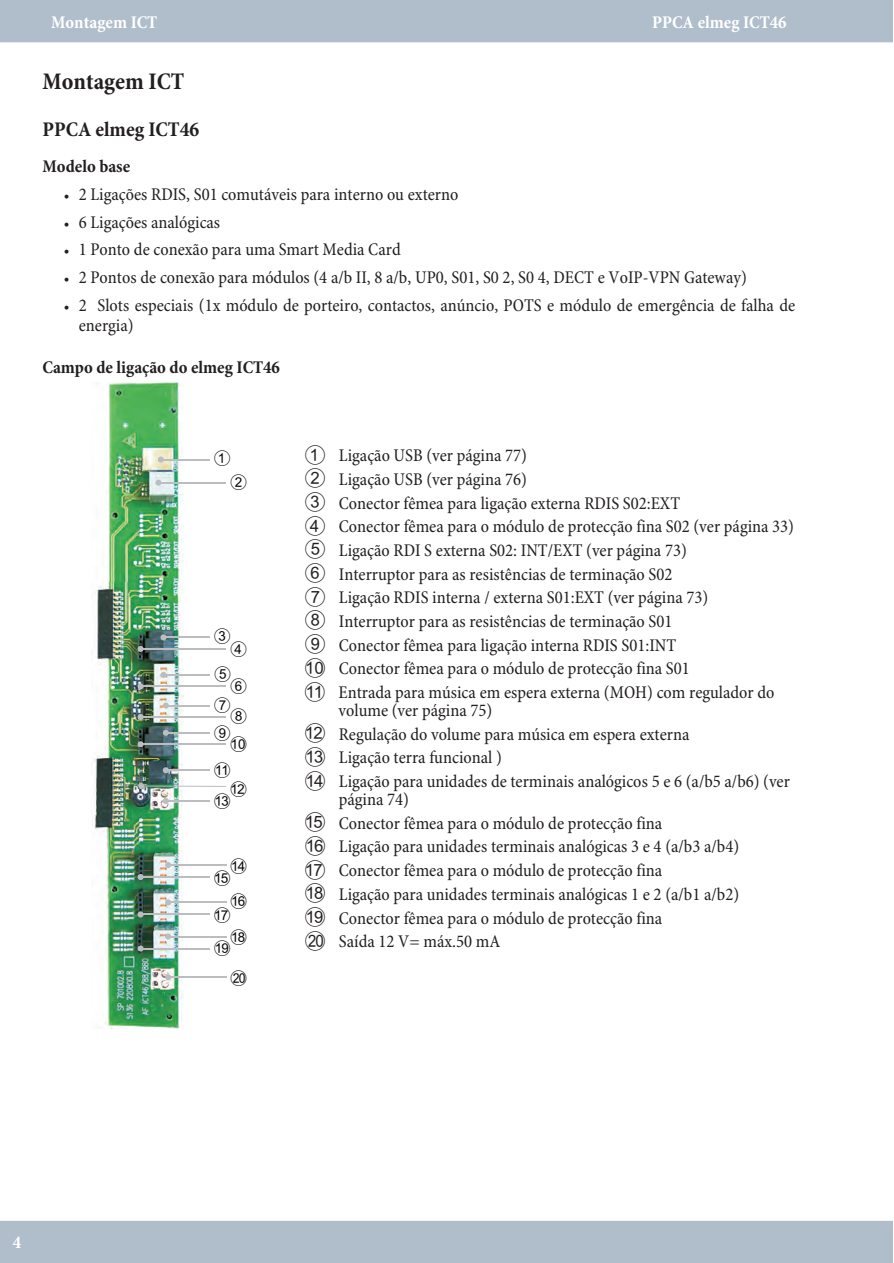
<style>
.page{position:relative;width:894px;height:1263px;background:#fff}
.page>*{position:absolute;margin:0;border:0;box-sizing:border-box;transform-origin:0 0}
.t1{font:24px/23.2px "Number";color:#010202}
.t2{font:700 24px "Minion Pro Cond";color:#231f20}
.t3{font:700 21px "Minion Pro Cond";color:#231f20}
.t4{font:18px/23.7px "Minion Pro Cond";color:#231f20}
.t5{font:700 18px "Minion Pro Cond";color:#231f20}
.t6{font:700 18px "Minion Pro Cond";color:#fff}
.s1{font-weight:700;font-size:15px}
.s2{font-family:"Number";font-size:30px}
</style>
<div class="page">
<div style="left:0;top:0;width:893px;height:43px;background:#b0becc"></div>
<div style="left:0;top:1220px;width:893px;height:43px;background:#b0becc"></div>
<img style="left:92px;top:382px;width:92px;height:647px">
<svg style="left:158px;top:457px;width:6px;height:6px"></svg>
<hr style="left:161px;top:459px;width:49px;height:1px;background:#bcbdc0">
<svg style="left:155px;top:480px;width:7px;height:6px"></svg>
<hr style="left:158px;top:482px;width:68px;height:1px;background:#bcbdc0">
<svg style="left:161px;top:634px;width:6px;height:6px"></svg>
<hr style="left:164px;top:637px;width:46px;height:1px;background:#bcbdc0">
<svg style="left:138px;top:646px;width:6px;height:6px"></svg>
<hr style="left:141px;top:648px;width:85px;height:1px;background:#bcbdc0">
<svg style="left:163px;top:703px;width:6px;height:6px"></svg>
<hr style="left:166px;top:705px;width:44px;height:1px;background:#bcbdc0">
<svg style="left:138px;top:783px;width:6px;height:6px"></svg>
<hr style="left:141px;top:786px;width:85px;height:1px;background:#bcbdc0">
<svg style="left:165px;top:862px;width:6px;height:6px"></svg>
<hr style="left:168px;top:865px;width:58px;height:1px;background:#bcbdc0">
<svg style="left:138px;top:683px;width:6px;height:6px"></svg>
<hr style="left:141px;top:686px;width:85px;height:1px;background:#bcbdc0">
<svg style="left:161px;top:672px;width:6px;height:6px"></svg>
<hr style="left:164px;top:674px;width:46px;height:1px;background:#bcbdc0">
<svg style="left:138px;top:714px;width:6px;height:6px"></svg>
<hr style="left:141px;top:717px;width:85px;height:1px;background:#bcbdc0">
<svg style="left:163px;top:730px;width:6px;height:6px"></svg>
<hr style="left:166px;top:732px;width:44px;height:1px;background:#bcbdc0">
<svg style="left:138px;top:741px;width:6px;height:6px"></svg>
<hr style="left:141px;top:744px;width:85px;height:1px;background:#bcbdc0">
<svg style="left:163px;top:767px;width:6px;height:6px"></svg>
<hr style="left:166px;top:770px;width:44px;height:1px;background:#bcbdc0">
<svg style="left:163px;top:798px;width:6px;height:6px"></svg>
<hr style="left:166px;top:800px;width:44px;height:1px;background:#bcbdc0">
<svg style="left:138px;top:874px;width:6px;height:6px"></svg>
<hr style="left:141px;top:877px;width:69px;height:1px;background:#bcbdc0">
<svg style="left:165px;top:934px;width:6px;height:6px"></svg>
<hr style="left:168px;top:936px;width:58px;height:1px;background:#bcbdc0">
<svg style="left:138px;top:911px;width:6px;height:7px"></svg>
<hr style="left:141px;top:914px;width:69px;height:1px;background:#bcbdc0">
<svg style="left:138px;top:946px;width:6px;height:6px"></svg>
<hr style="left:141px;top:948px;width:69px;height:1px;background:#bcbdc0">
<svg style="left:165px;top:899px;width:6px;height:7px"></svg>
<hr style="left:168px;top:902px;width:58px;height:1px;background:#bcbdc0">
<svg style="left:165px;top:974px;width:6px;height:6px"></svg>
<hr style="left:168px;top:977px;width:58px;height:1px;background:#bcbdc0">
<p class="t6" style="left:51px;top:15px;width:108px">Montagem ICT</p>
<p class="t6" style="left:652px;top:15px;width:136px">PPCA elmeg ICT46</p>
<h1 class="t2" style="left:43px;top:71px;width:143px">Montagem ICT</h1>
<p class="t3" style="left:43px;top:121px;width:158px">PPCA elmeg ICT46</p>
<p class="t5" style="left:43px;top:159px;width:89px">Modelo base</p>
<p class="t4" style="left:64px;top:184px;width:396px"><span class="s1">•</span> 2 Ligações RDIS, S01 comutáveis para interno ou externo</p>
<p class="t4" style="left:64px;top:212px;width:158px"><span class="s1">•</span> 6 Ligações analógicas</p>
<p class="t4" style="left:64px;top:239px;width:338px"><span class="s1">•</span> 1 Ponto de conexão para uma Smart Me dia Card</p>
<p class="t4" style="left:64px;top:267px;width:685px"><span class="s1">•</span> 2 Pontos de conexão para módulos (4 a/b II, 8 a/b, UP0, S01, S0 2, S0 4, DECT e VoIP-VPN Gate way)</p>
<p class="t4" style="left:79px;top:296px;width:718px;line-height:20.4px;text-indent:-15px"><span class="s1">•</span> 2 Slots especiais (1x módulo de porteiro, contactos, anúncio, POTS e módulo de emergência de falha de energia)</p>
<p class="t5" style="left:43px;top:360px;width:239px">Campo de ligação do elmeg ICT46</p>
<h1 class="t1" style="left:230px;top:447px;width:19px;text-indent:-16px">1<br>2</h1>
<h1 class="t1" style="left:213px;top:625px;width:19px">3</h1>
<h1 class="t1" style="left:214px;top:638px;width:35px;line-height:24.8px;text-indent:16px">4<br>5</h1>
<h1 class="t1" style="left:213px;top:678px;width:35px;line-height:18.9px;text-indent:16px">6<br>7</h1>
<h1 class="t1" style="left:230px;top:705px;width:19px">8</h1>
<h1 class="t1" style="left:213px;top:722px;width:19px">9</h1>
<h1 class="t1" style="left:213px;top:732px;width:35px;line-height:25.7px;text-indent:16px">0 ?</h1>
<h1 class="t1" style="left:230px;top:778px;width:19px">°</h1>
<h1 class="t1" style="left:213px;top:791px;width:19px">§</h1>
<h1 class="t1" style="left:230px;top:855px;width:19px">$</h1>
<h1 class="t1" style="left:230px;top:867px;width:19px;text-indent:-16px">% &amp;</h1>
<h1 class="t1" style="left:230px;top:905px;width:19px;line-height:21.5px;text-indent:-16px">/ (</h1>
<h1 class="t1" style="left:230px;top:934px;width:19px;line-height:29.2px;text-indent:-16px">) =</h1>
<p class="t4" style="left:304px;top:445px;width:491px"><span class="s2">1</span> Ligação USB (ver página 77)<br><span class="s2">2</span> Ligação USB (ver página 76)<br><span class="s2">3</span> Conector fêmea para ligação externa RDIS S02:EXT<br><span class="s2">4</span> Conector fêmea para o módulo de protecção fina S02 (ver página 33)<br><span class="s2">5</span> Ligação RDI S externa S02: INT/EXT (ver página 73)<br><span class="s2">6</span> Interruptor para as resistências de terminação S02<br><span class="s2">7</span> Ligação RDIS interna / externa S01:EXT (ver página 73)<br><span class="s2">8</span> Interruptor para as resistências de terminação S01<br><span class="s2">9</span> Conector fêmea para ligação interna RDIS S01:INT<br><span class="s2">0</span> Conector fêmea para o módulo de protecção fina S01<br><span class="s2">ß</span> Entrada para música em espera externa (MOH) com regulador do</p>
<p class="t4" style="left:304px;top:700px;width:487px;text-indent:34px">vol ume (ver página 75)<br><span class="s2">°</span> Regulação do vol ume para música em espera externa<br><span class="s2">§</span> Ligação terra funcional )<br><span class="s2">$</span> Ligação para unidades de terminais analógicos 5 e 6 (a/b5 a/b6) (ver</p>
<p class="t4" style="left:304px;top:789px;width:436px;text-indent:35px">página 74)<br><span class="s2">%</span> Conector fêmea para o módulo de protecção fina<br><span class="s2">&amp;</span> Ligação para unidades terminais analógicas 3 e 4 (a/b3 a/b4) <span class="s2">/</span> Conector fêmea para o módulo de protecção fina<br><span class="s2">(</span> Ligação para unidades terminais analógicas 1 e 2 (a/b1 a/b2) <span class="s2">)</span> Conector fêmea para o módulo de protecção fina<br><span class="s2">=</span> Saída 12 V= máx.50 mA</p>
<p class="t6" style="left:13px;top:1235px;width:10px">4</p>
</div>
